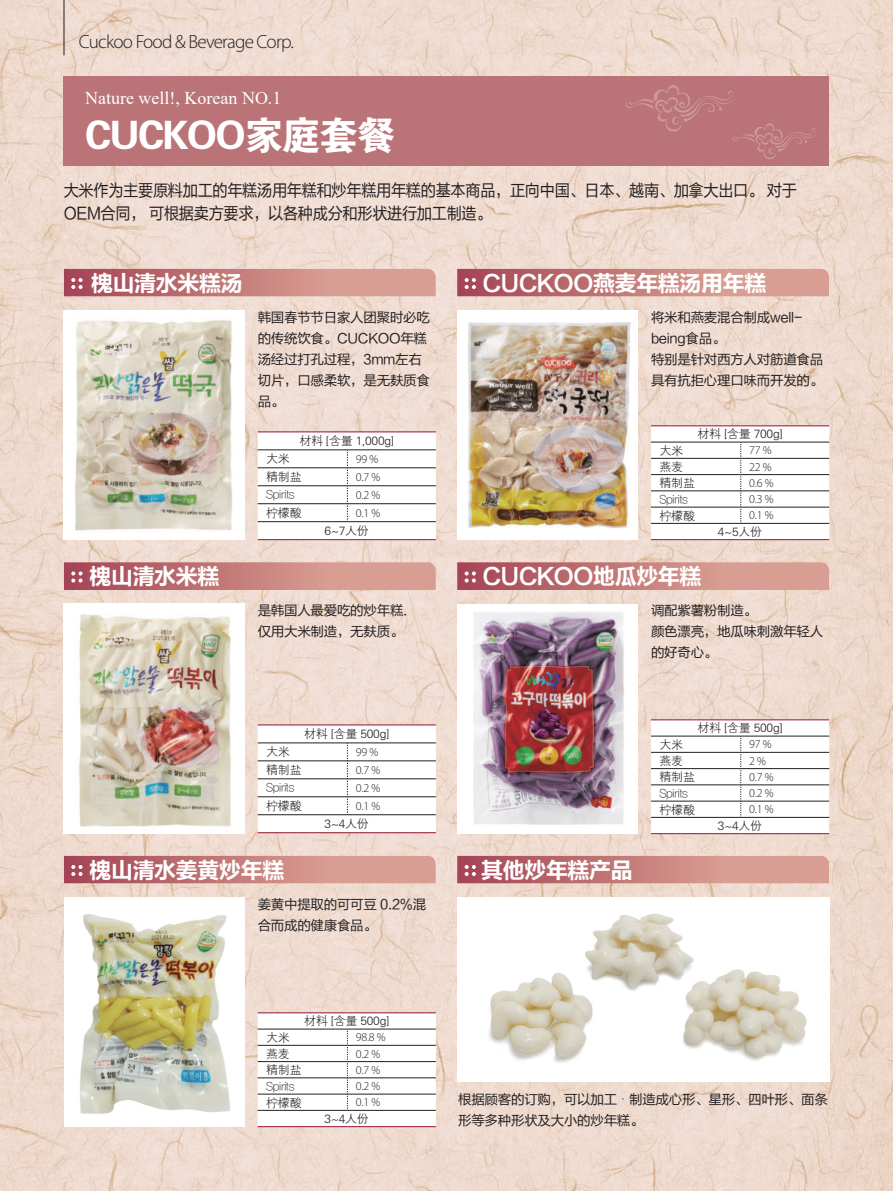
<style>
.page{position:relative;width:893px;height:1191px;background:#fff}
.page>*{position:absolute;margin:0;border:0;box-sizing:border-box;transform-origin:0 0}
.t1{font:39px "FZDHTJW GB1 0";letter-spacing:-.04em;color:#fff}
.t2{font:22.5px "FZLTCHK GBK1 0";letter-spacing:-.04em;color:#fff}
.t3{font:300 19.05px "Myriad Pro";letter-spacing:-.04em;color:#231f20}
.t4{font:18px "Times New Roman";color:#fff}
.t5{font:16.5px/22.5px "FZLTHK GBK1 0";letter-spacing:-.02em;color:#231f20;scale:.92 1}
.t6{font:13.5px/21px "FZLTHK GBK1 0";letter-spacing:-.02em;color:#231f20}
.t7{font:12px "FZXH1 JW GB1 0";letter-spacing:-.02em;color:#231f20}
.t8{font:300 12px "Myriad Pro";letter-spacing:-.02em;color:#231f20}
.t9{font:12px "YDVYGO31";letter-spacing:-.02em;color:#231f20}
.s1{font-family:"YDVYGO31"}
</style>
<div class="page">
<img style="left:0;top:0;width:893px;height:1191px">
<hr style="left:64px;top:0;width:1px;height:55px;background:#231f20">
<div style="left:64px;top:77px;width:765px;height:89px;background:#ba7477"></div>
<svg style="left:625px;top:85px;width:191px;height:74px"></svg>
<svg style="left:64px;top:269px;width:372px;height:27px;background:#c57d7b"></svg>
<img style="left:64px;top:311px;width:180px;height:229px">
<img style="left:457px;top:311px;width:181px;height:226px">
<hr style="left:258px;top:431px;width:89px;height:1px;background:#9e2a49">
<hr style="left:347px;top:431px;width:89px;height:1px;background:#9e2a49">
<hr style="left:258px;top:539px;width:89px;height:1px;background:#9e2a49">
<hr style="left:347px;top:539px;width:89px;height:1px;background:#9e2a49">
<svg style="left:258px;top:432px;width:178px;height:107px"></svg>
<hr style="left:258px;top:724px;width:89px;height:1px;background:#9e2a49">
<hr style="left:347px;top:724px;width:89px;height:1px;background:#9e2a49">
<hr style="left:258px;top:832px;width:89px;height:1px;background:#9e2a49">
<hr style="left:347px;top:832px;width:89px;height:1px;background:#9e2a49">
<svg style="left:258px;top:725px;width:178px;height:107px"></svg>
<hr style="left:651px;top:425px;width:90px;height:1px;background:#9e2a49">
<hr style="left:741px;top:425px;width:88px;height:1px;background:#9e2a49">
<hr style="left:651px;top:539px;width:90px;height:1px;background:#9e2a49">
<hr style="left:741px;top:539px;width:88px;height:1px;background:#9e2a49">
<svg style="left:651px;top:426px;width:178px;height:113px"></svg>
<hr style="left:651px;top:719px;width:90px;height:1px;background:#9e2a49">
<hr style="left:741px;top:719px;width:88px;height:1px;background:#9e2a49">
<hr style="left:651px;top:833px;width:90px;height:1px;background:#9e2a49">
<hr style="left:741px;top:833px;width:88px;height:1px;background:#9e2a49">
<svg style="left:651px;top:720px;width:178px;height:113px"></svg>
<hr style="left:258px;top:1126px;width:89px;height:1px;background:#9e2a49">
<hr style="left:347px;top:1126px;width:89px;height:1px;background:#9e2a49">
<svg style="left:258px;top:1012px;width:178px;height:114px"></svg>
<svg style="left:457px;top:269px;width:372px;height:27px;background:#c57d7c"></svg>
<svg style="left:64px;top:562px;width:372px;height:28px;background:#c67e7c"></svg>
<img style="left:64px;top:604px;width:180px;height:229px">
<div style="left:457px;top:604px;width:181px;height:229px;background:#fff"></div>
<img style="left:473px;top:612px;width:151px;height:213px">
<svg style="left:457px;top:562px;width:372px;height:28px;background:#c67e7c"></svg>
<svg style="left:64px;top:855px;width:372px;height:28px;background:#c6807e"></svg>
<img style="left:64px;top:897px;width:180px;height:230px">
<div style="left:457px;top:897px;width:372px;height:184px;background:#fff"></div>
<svg style="left:457px;top:855px;width:372px;height:28px;background:#c7807e"></svg>
<img style="left:585px;top:913px;width:109px;height:78px">
<img style="left:668px;top:961px;width:139px;height:100px">
<img style="left:488px;top:967px;width:117px;height:96px">
<h3 class="t3" style="left:79px;top:34px;width:216px">Cuckoo Food &amp; Beverage Corp.</h3>
<h3 class="t4" style="left:85px;top:91px;width:198px">Nature well!, Korean NO.1</h3>
<h1 class="t1" style="left:85px;top:114px;width:312px">CUCKOO家庭套餐</h1>
<p class="t5" style="left:64px;top:179px;width:798px">大米作为主要原料加工的年糕汤用年糕和炒年糕用年糕的基本商品，正向中国、日本、越南、加拿大出口。 对于<br>OEM合同， 可根据卖方要求，以各种成分和形状进行加工制造。</p>
<h2 class="t2" style="left:91px;top:270px;width:154px">槐山清水米糕汤</h2>
<h2 class="t2" style="left:482px;top:270px;width:285px">CUCKOO燕麦年糕汤用年糕</h2>
<p class="t6" style="left:258px;top:307px;width:174px">韩国春节节日家人团聚时必吃的传统饮食。CUCKOO年糕汤经过打孔过程，3mm左右切片，口感柔软，是无麸质食品。</p>
<p class="t6" style="left:651px;top:307px;width:174px">将米和燕麦混合制成well&shy;being食品。<br>特别是针对西方人对筋道食品具有抗拒心理口味而开发的。</p>
<p class="t7" style="left:299px;top:434px;width:96px">材料 [含量 1,000g]</p>
<p class="t7" style="left:266px;top:452px;width:25px">大米</p>
<p class="t8" style="left:356px;top:454px;width:24px">99 %</p>
<p class="t7" style="left:266px;top:470px;width:37px">精制盐</p>
<p class="t8" style="left:356px;top:472px;width:26px">0.7 %</p>
<p class="t9" style="left:266px;top:487px;width:30px">Spirits</p>
<p class="t8" style="left:356px;top:490px;width:26px">0.2 %</p>
<p class="t7" style="left:266px;top:506px;width:37px">柠檬酸</p>
<p class="t8" style="left:356px;top:508px;width:26px">0.1 %</p>
<p class="t7" style="left:325px;top:524px;width:46px">6~7人份</p>
<p class="t7" style="left:697px;top:427px;width:87px">材料 [含量 700g]</p>
<p class="t7" style="left:659px;top:444px;width:25px">大米</p>
<p class="t8" style="left:749px;top:445px;width:24px">77 %</p>
<p class="t7" style="left:659px;top:460px;width:25px">燕麦</p>
<p class="t8" style="left:749px;top:462px;width:24px">22 %</p>
<p class="t7" style="left:659px;top:476px;width:37px">精制盐</p>
<p class="t8" style="left:749px;top:478px;width:26px">0.6 %</p>
<p class="t9" style="left:659px;top:491px;width:30px">Spirits</p>
<p class="t8" style="left:749px;top:494px;width:26px">0.3 %</p>
<p class="t7" style="left:659px;top:509px;width:37px">柠檬酸</p>
<p class="t8" style="left:749px;top:510px;width:26px">0.1 %</p>
<p class="t7" style="left:718px;top:525px;width:46px">4~5人份</p>
<h2 class="t2" style="left:89px;top:564px;width:132px">槐山清水米糕</h2>
<h2 class="t2" style="left:482px;top:564px;width:221px">CUCKOO地瓜炒年糕</h2>
<p class="t6" style="left:258px;top:600px;width:151px">是韩国人最爱吃的炒年糕.仅用大米制造，无麸质。</p>
<p class="t6" style="left:651px;top:600px;width:174px">调配紫薯粉制造。<br>颜色漂亮，地瓜味刺激年轻人的好奇心。</p>
<p class="t7" style="left:304px;top:727px;width:87px">材料 [含量 500g]</p>
<p class="t7" style="left:266px;top:745px;width:25px">大米</p>
<p class="t8" style="left:356px;top:747px;width:24px">99 %</p>
<p class="t7" style="left:266px;top:763px;width:37px">精制盐</p>
<p class="t8" style="left:356px;top:765px;width:26px">0.7 %</p>
<p class="t9" style="left:266px;top:780px;width:30px">Spirits</p>
<p class="t8" style="left:356px;top:783px;width:26px">0.2 %</p>
<p class="t7" style="left:266px;top:799px;width:37px">柠檬酸</p>
<p class="t8" style="left:356px;top:801px;width:26px">0.1 %</p>
<p class="t7" style="left:325px;top:817px;width:46px">3~4人份</p>
<h2 class="t2" style="left:89px;top:857px;width:197px">槐山清水姜黄炒年糕</h2>
<h2 class="t2" style="left:481px;top:857px;width:154px">其他炒年糕产品</h2>
<p class="t6" style="left:258px;top:894px;width:170px">姜黄中提取的可可豆 0.2%混合而成的健康食品。</p>
<p class="t7" style="left:697px;top:721px;width:87px">材料 [含量 500g]</p>
<p class="t7" style="left:659px;top:738px;width:25px">大米</p>
<p class="t8" style="left:749px;top:739px;width:24px">97 %</p>
<p class="t7" style="left:659px;top:754px;width:25px">燕麦</p>
<p class="t8" style="left:749px;top:756px;width:18px">2 %</p>
<p class="t7" style="left:659px;top:770px;width:37px">精制盐</p>
<p class="t8" style="left:749px;top:772px;width:26px">0.7 %</p>
<p class="t9" style="left:659px;top:785px;width:30px">Spirits</p>
<p class="t8" style="left:749px;top:788px;width:26px">0.2 %</p>
<p class="t7" style="left:659px;top:803px;width:37px">柠檬酸</p>
<p class="t8" style="left:749px;top:804px;width:26px">0.1 %</p>
<p class="t7" style="left:718px;top:819px;width:46px">3~4人份</p>
<p class="t7" style="left:304px;top:1014px;width:87px">材料 [含量 500g]</p>
<p class="t7" style="left:266px;top:1030px;width:25px">大米</p>
<p class="t8" style="left:356px;top:1032px;width:31px">98.8 %</p>
<p class="t7" style="left:266px;top:1047px;width:25px">燕麦</p>
<p class="t8" style="left:356px;top:1048px;width:26px">0.2 %</p>
<p class="t7" style="left:266px;top:1063px;width:37px">精制盐</p>
<p class="t8" style="left:356px;top:1065px;width:26px">0.7 %</p>
<p class="t9" style="left:266px;top:1078px;width:30px">Spirits</p>
<p class="t8" style="left:356px;top:1081px;width:26px">0.2 %</p>
<p class="t7" style="left:266px;top:1096px;width:37px">柠檬酸</p>
<p class="t8" style="left:356px;top:1097px;width:26px">0.1 %</p>
<p class="t7" style="left:325px;top:1112px;width:46px">3~4人份</p>
<p class="t6" style="left:458px;top:1089px;width:371px">根据顾客的订购，可以加工<span class="s1">·</span>制造成心形、星形、四叶形、面条形等多种形状及大小的炒年糕。</p>
</div>
